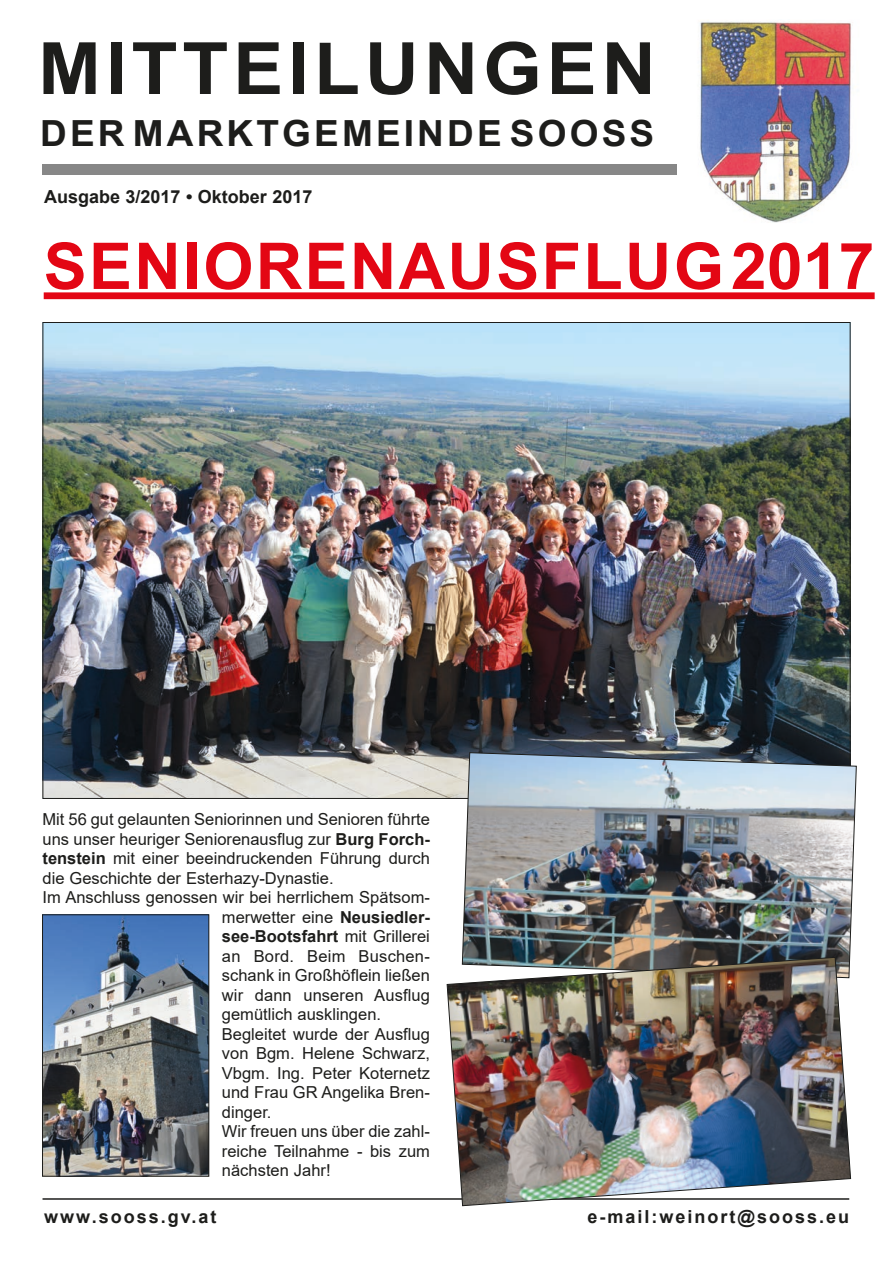
<style>
.page{position:relative;width:893px;height:1263px;background:#fff}
.page>*{position:absolute;margin:0;border:0;box-sizing:border-box;transform-origin:0 0}
.t1{font:700 72.15px "Arial";letter-spacing:.065em;color:#1d1d1b;scale:1.04 1}
.t2{font:700 64.5px "Arial";letter-spacing:.035em;color:#e30614}
.t3{font:700 36px "Arial";letter-spacing:.085em;color:#1d1d1b}
.t4{font:700 18px "Arial";letter-spacing:.11em;color:#1d1d1b}
.t5{font:700 18px "Arial";color:#1d1d1b}
.Body11-13{font:16.5px/19.5px "Arial";color:#1d1d1b;text-align:justify}
.s1{font-weight:700}
</style>
<div class="page">
<div style="left:44px;top:292px;width:831px;height:7px;background:#e30614"></div>
<img style="left:45px;top:324px;width:803px;height:473px">
<hr style="left:43px;top:1198px;width:806px;height:2px;background:#1d1d1b">
<img style="left:700px;top:21px;width:151px;height:202px">
<div style="left:43px;top:164px;width:634px;height:10px;background:#878787"></div>
<img style="left:44px;top:916px;width:163px;height:258px">
<div style="left:42px;top:914px;width:167px;height:262px;border:1px solid #1d1d1b"></div>
<img style="left:462px;top:752px;width:395px;height:204px">
<img style="left:446px;top:956px;width:405px;height:250px">
<p class="t1" style="left:38px;top:18px;width:595px">MITTEILUNGEN</p>
<p class="t3" style="left:40px;top:108px;width:615px">DER MARKTGEMEINDE SOOSS</p>
<p class="t5" style="left:44px;top:184px;width:270px">Ausgabe 3/2017 • Oktober 2017</p>
<p class="t2" style="left:44px;top:221px;width:832px">SENIORENAUSFLUG 2017</p>
<p class="Body11-13" style="left:43px;top:810px;width:389px">Mit 56 gut gelaunten Seniorinnen und Senioren führte uns unser heuriger Seniorenausflug zur <span class="s1">Burg Forch&shy;tenstein</span> mit einer beeindruckenden Führung durch die Geschichte der Esterhazy-Dynastie.</p>
<p class="Body11-13" style="left:222px;top:888px;width:209px;text-indent:-179px">Im Anschluss genossen wir bei herrlichem Spätsom&shy;merwetter eine <span class="s1">Neusiedler&shy;see-Bootsfahrt</span> mit Grillerei an Bord. Beim Buschen&shy;schank in Großhöflein ließen wir dann unseren Ausflug gemütlich ausklingen.</p>
<p class="Body11-13" style="left:222px;top:1024px;width:209px">Begleitet wurde der Ausflug von Bgm. Helene Schwarz, Vbgm. Ing. Peter Koternetz und Frau GR Angelika Bren&shy;dinger.</p>
<p class="Body11-13" style="left:222px;top:1122px;width:209px">Wir freuen uns über die zahl&shy;reiche Teilnahme - bis zum nächsten Jahr!</p>
<p class="t4" style="left:44px;top:1204px;width:174px">www.sooss.gv.at</p>
<p class="t4" style="left:587px;top:1204px;width:263px">e-mail:weinort@sooss.eu</p>
</div>
